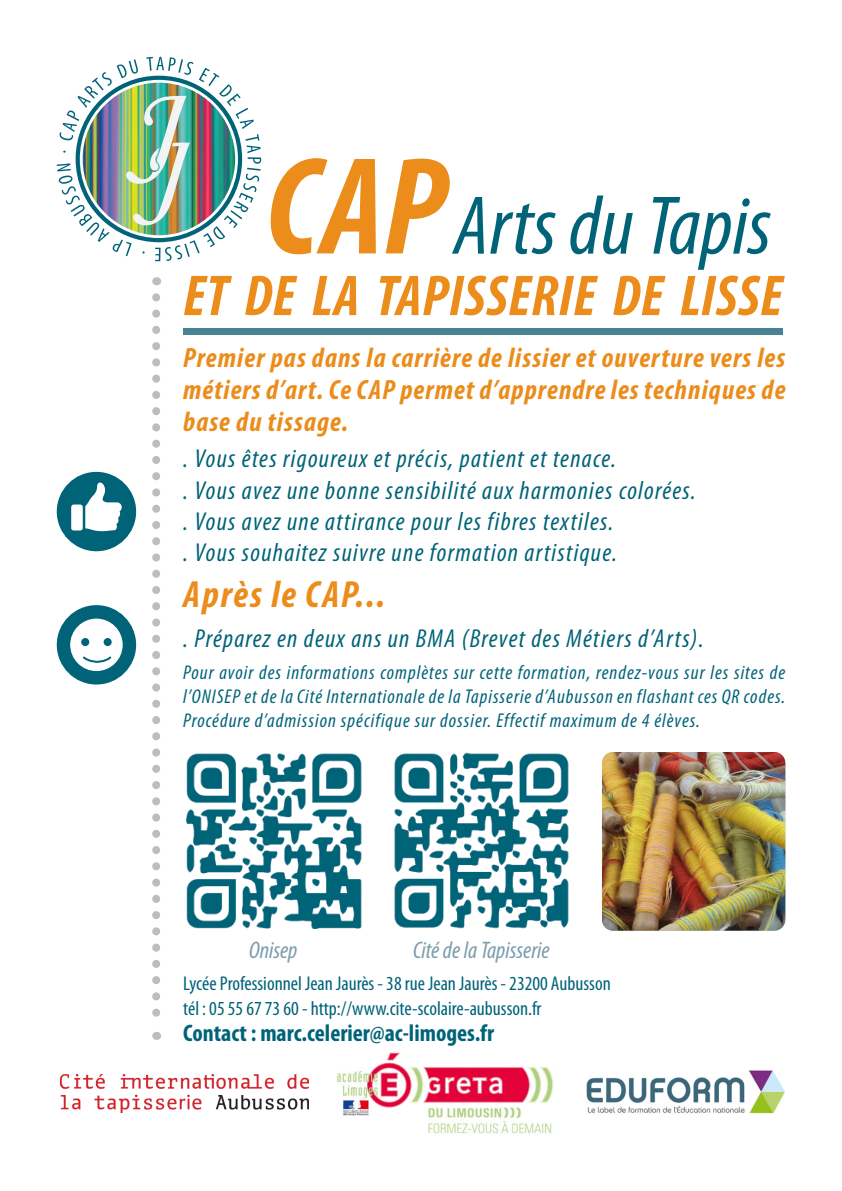
<style>
.page{position:relative;width:842px;height:1191px;background:#fff}
.page>*{position:absolute;margin:0;border:0;box-sizing:border-box;transform-origin:0 0}
.t1{font:italic 700 condensed 140px "Myriad Pro";color:#eb8c1b}
.t2{font:italic condensed 84px "Myriad Pro";color:#006378}
.t3{font:italic 700 condensed 58px "Myriad Pro";letter-spacing:.01em;color:#eb8c1b}
.t4{font:italic 700 condensed 38px "Myriad Pro";letter-spacing:.05em;color:#eb8c1b}
.t5{font:italic 700 condensed 28px/32px "Myriad Pro";letter-spacing:.04em;color:#eb8c1b;text-align:justify}
.t6{font:italic condensed 26px "Myriad Pro";letter-spacing:.05em;color:#006378}
.t7{font:700 condensed 24px "Myriad Pro";color:#006378}
.t8{font:italic condensed 24px "Myriad Pro";color:#7b9dac}
.t9{font:italic condensed 20px/24px "Myriad Pro";letter-spacing:.05em;color:#006378;text-align:justify}
.t10{font:condensed 20px "Myriad Pro";color:#006378}
</style>
<div class="page">
<svg style="left:152px;top:297px;width:8px;height:742px"></svg>
<div style="left:183px;top:329px;width:599px;height:6px;background:#4a8295"></div>
<div style="left:57px;top:472px;width:79px;height:79px;background:#006378;border-radius:50%"></div>
<svg style="left:71px;top:482px;width:51px;height:49px"></svg>
<div style="left:57px;top:605px;width:79px;height:79px;background:#006378;border-radius:50%"></div>
<div style="left:70px;top:618px;width:53px;height:53px;background:#fff;border-radius:50%"></div>
<div style="left:81px;top:638px;width:8px;height:8px;background:#006378;border-radius:50%"></div>
<div style="left:104px;top:638px;width:8px;height:8px;background:#006378;border-radius:50%"></div>
<svg style="left:83px;top:656px;width:29px;height:7px"></svg>
<img style="left:57px;top:57px;width:204px;height:204px">
<img style="left:186px;top:753px;width:176px;height:176px">
<img style="left:393px;top:752px;width:176px;height:177px">
<img style="left:337px;top:1052px;width:217px;height:82px">
<img style="left:59px;top:1074px;width:250px;height:39px">
<img style="left:602px;top:752px;width:183px;height:178px">
<img style="left:586px;top:1070px;width:199px;height:44px">
<p class="t1" style="left:265px;top:119px;width:183px">CAP</p>
<p class="t2" style="left:454px;top:175px;width:319px">Arts du Tapis</p>
<p class="t3" style="left:183px;top:260px;width:601px">ET DE LA TAPISSERIE DE LISSE</p>
<p class="t5" style="left:183px;top:341px;width:604px">Premier pas dans la carrière de lissier et ouverture vers les métiers d’art. Ce CAP permet d’apprendre les techniques de base du tissage.</p>
<p class="t6" style="left:183px;top:443px;width:434px">. Vous êtes rigoureux et précis, patient et tenace.</p>
<p class="t6" style="left:183px;top:474px;width:514px">. Vous avez une bonne sensibilité aux harmonies colorées.</p>
<p class="t6" style="left:183px;top:505px;width:432px">. Vous avez une attirance pour les fibres textiles.</p>
<p class="t6" style="left:183px;top:537px;width:435px">. Vous souhaitez suivre une formation artistique.</p>
<p class="t4" style="left:183px;top:570px;width:203px">Après le CAP...</p>
<p class="t6" style="left:183px;top:622px;width:522px">. Préparez en deux ans un BMA (Brevet des Métiers d’Arts).</p>
<p class="t9" style="left:183px;top:660px;width:604px">Pour avoir des informations complètes sur cette formation, rendez-vous sur les sites de l’ONISEP et de la Cité Internationale de la Tapisserie d’Aubusson en flashant ces QR codes.<br>Procédure d’admission spécifique sur dossier. Effectif maximum de 4 élèves.</p>
<p class="t8" style="left:249px;top:935px;width:50px">Onisep</p>
<p class="t8" style="left:413px;top:935px;width:138px">Cité de la Tapisserie</p>
<p class="t10" style="left:183px;top:971px;width:429px">Lycée Professionnel Jean Jaurès - 38 rue Jean Jaurès - 23200 Aubusson</p>
<p class="t10" style="left:183px;top:995px;width:360px">tél : 05 55 67 73 60 - http://www.cite-scolaire-aubusson.fr</p>
<p class="t7" style="left:183px;top:1017px;width:313px">Contact : marc.celerier@ac-limoges.fr</p>
</div>
